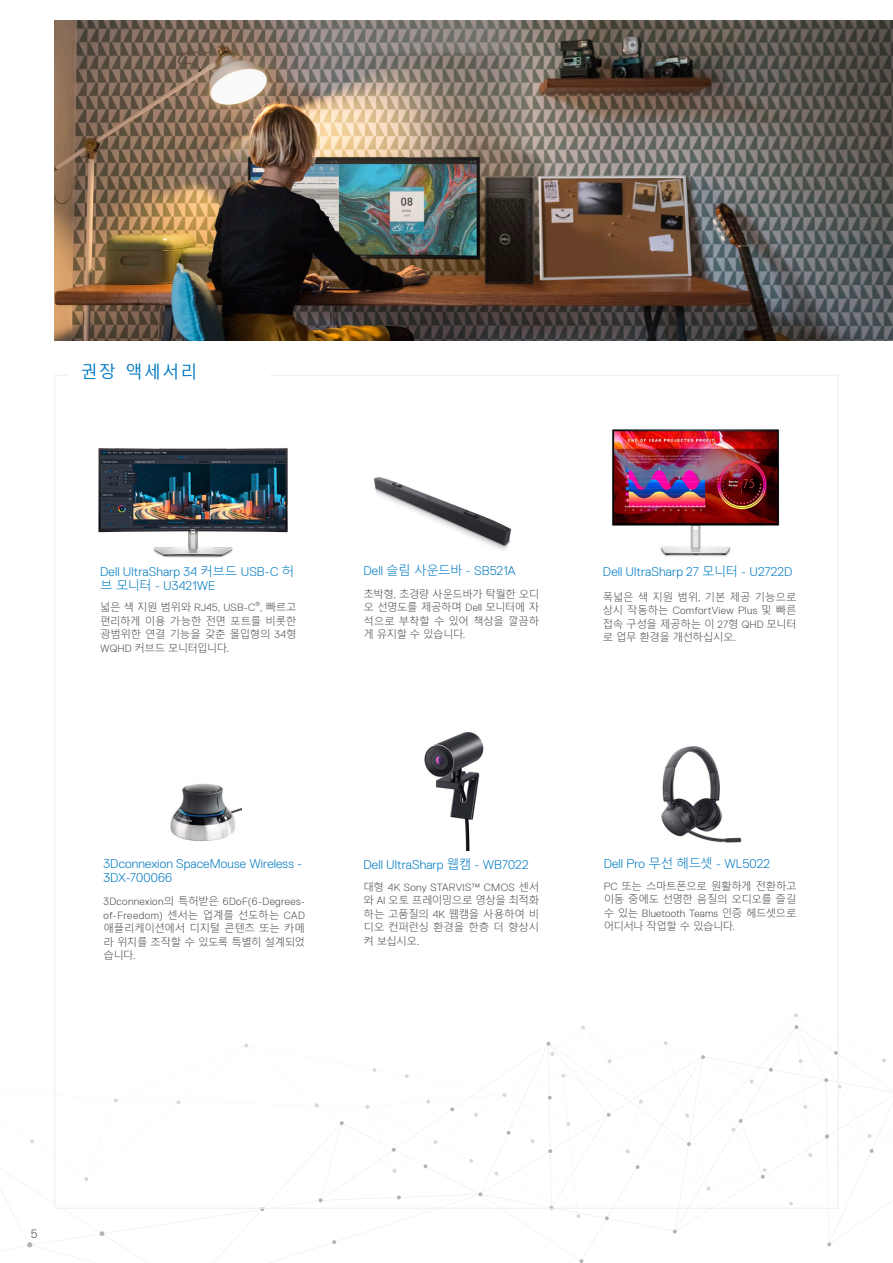
<style>
.page{position:relative;width:893px;height:1263px;background:#fff}
.page>*{position:absolute;margin:0;border:0;box-sizing:border-box;transform-origin:0 0}
.t1{font:16.95px "Malgun Gothic";letter-spacing:.09em;color:#007bc2}
.t2{font:300 12.6px/13.5px "Dell Replica";letter-spacing:.01em;color:#007bc2}
.t3{font:300 12px "Dell Replica";color:#4b4c4d}
.t4{font:300 10.5px/13.5px "Malgun Gothic";letter-spacing:-.04em;color:#4b4c4d;text-align:justify}
.t5{font:300 10.5px/13.5px "Dell Replica";letter-spacing:.025em;color:#4b4c4d}
.t6{font:300 6.15px "Dell Replica";color:#4b4c4d}
.s1{font-family:"Malgun Gothic"}
.s2{font-family:"Dell Replica"}
</style>
<div class="page">
<img style="left:170px;top:783px;width:72px;height:58px">
<img style="left:98px;top:448px;width:190px;height:110px">
<img style="left:661px;top:746px;width:81px;height:97px">
<img style="left:424px;top:732px;width:60px;height:118px">
<svg style="left:0;top:1013px;width:893px;height:250px"></svg>
<svg style="left:827px;top:1242px;width:4px;height:4px"></svg>
<svg style="left:673px;top:1230px;width:4px;height:3px"></svg>
<svg style="left:769px;top:1068px;width:4px;height:4px"></svg>
<svg style="left:834px;top:1051px;width:3px;height:4px"></svg>
<svg style="left:825px;top:1134px;width:4px;height:4px"></svg>
<svg style="left:824px;top:1078px;width:4px;height:4px"></svg>
<svg style="left:701px;top:1055px;width:4px;height:4px"></svg>
<svg style="left:794px;top:1025px;width:4px;height:4px"></svg>
<svg style="left:546px;top:1042px;width:4px;height:4px"></svg>
<svg style="left:605px;top:1216px;width:4px;height:4px"></svg>
<svg style="left:548px;top:1149px;width:4px;height:4px"></svg>
<svg style="left:392px;top:1148px;width:4px;height:4px"></svg>
<svg style="left:260px;top:1208px;width:4px;height:3px"></svg>
<svg style="left:332px;top:1240px;width:4px;height:4px"></svg>
<svg style="left:100px;top:1231px;width:4px;height:5px"></svg>
<svg style="left:607px;top:1113px;width:4px;height:4px"></svg>
<svg style="left:761px;top:1168px;width:5px;height:11px"></svg>
<svg style="left:318px;top:1198px;width:5px;height:4px"></svg>
<svg style="left:340px;top:1121px;width:4px;height:4px"></svg>
<svg style="left:450px;top:1107px;width:4px;height:4px"></svg>
<svg style="left:478px;top:1192px;width:4px;height:4px"></svg>
<svg style="left:397px;top:1195px;width:4px;height:4px"></svg>
<svg style="left:687px;top:1142px;width:4px;height:4px"></svg>
<svg style="left:731px;top:1119px;width:12px;height:13px"></svg>
<svg style="left:870px;top:1149px;width:4px;height:4px"></svg>
<svg style="left:636px;top:1165px;width:4px;height:4px"></svg>
<svg style="left:507px;top:1131px;width:4px;height:4px"></svg>
<svg style="left:548px;top:1096px;width:4px;height:3px"></svg>
<svg style="left:424px;top:1164px;width:4px;height:4px"></svg>
<svg style="left:579px;top:1259px;width:5px;height:4px"></svg>
<svg style="left:27px;top:1242px;width:6px;height:5px"></svg>
<img style="left:54px;top:20px;width:838px;height:320px">
<img style="left:374px;top:477px;width:137px;height:73px">
<img style="left:612px;top:429px;width:168px;height:128px">
<h1 class="t1" style="left:81px;top:362px;width:118px">권장 액세서리</h1>
<p class="t2" style="left:100px;top:565px;width:196px">Dell UltraSharp 34 <span class="s1">커브드</span> USB-C <span class="s1">허 브 모니터</span> - U3421WE</p>
<p class="t5" style="left:100px;top:601px;width:156px"><span class="s1">넓은 색 지원 범위와</span> RJ45, USB-C</p>
<p class="t6" style="left:255px;top:600px;width:7px">®</p>
<p class="t4" style="left:100px;top:601px;width:198px;text-indent:160px"><span class="s2">,</span> 빠르고 편리하게 이용 가능한 전면 포트를 비롯한 광범위한 연결 기능을 갖춘 몰입형의 <span class="s2">34</span>형 <span class="s2">WQHD</span> 커브드 모니터입니다<span class="s2">.</span></p>
<p class="t2" style="left:363px;top:564px;width:153px">Dell <span class="s1">슬림 사운드바</span> - SB521A</p>
<p class="t4" style="left:363px;top:587px;width:177px">초박형<span class="s2">,</span> 초경량 사운드바가 탁월한 오디 오 선명도를 제공하며 <span class="s2">Dell</span> 모니터에 자 석으로 부착할 수 있어 책상을 깔끔하 게 유지할 수 있습니다<span class="s2">.</span></p>
<p class="t2" style="left:603px;top:565px;width:191px">Dell UltraSharp 27 <span class="s1">모니터</span> - U2722D</p>
<p class="t4" style="left:603px;top:590px;width:195px">폭넓은 색 지원 범위<span class="s2">,</span> 기본 제공 기능으로</p>
<p class="t5" style="left:603px;top:604px;width:195px"><span class="s1">상시 작동하는</span> ComfortView Plus <span class="s1">및 빠른</span></p>
<p class="t4" style="left:603px;top:617px;width:195px">접속 구성을 제공하는 이 <span class="s2">27</span>형 <span class="s2">QHD</span> 모니터 로 업무 환경을 개선하십시오<span class="s2">.</span></p>
<p class="t2" style="left:104px;top:857px;width:200px">3Dconnexion SpaceMouse Wireless -<br>3DX-700066</p>
<p class="t5" style="left:104px;top:895px;width:203px">3Dconnexion<span class="s1">의 특허받은</span> 6DoF(6-Degrees&shy;of-Freedom) <span class="s1">센서는 업계를 선도하는</span> CAD</p>
<p class="t4" style="left:103px;top:922px;width:203px">애플리케이션에서 디지털 콘텐츠 또는 카메 라 위치를 조작할 수 있도록 특별히 설계되었 습니다<span class="s2">.</span></p>
<p class="t2" style="left:363px;top:858px;width:167px">Dell UltraSharp <span class="s1">웹캠</span> - WB7022</p>
<p class="t2" style="left:604px;top:857px;width:168px">Dell Pro <span class="s1">무선 헤드셋</span> - WL5022</p>
<p class="t5" style="left:363px;top:880px;width:177px"><span class="s1">대형</span> 4K Sony STARVIS™ CMOS <span class="s1">센서</span></p>
<p class="t4" style="left:363px;top:894px;width:177px">와 <span class="s2">AI</span> 오토 프레이밍으로 영상을 최적화 하는 고품질의 <span class="s2">4K</span> 웹캠을 사용하여 비 디오 컨퍼런싱 환경을 한층 더 향상시 켜 보십시오<span class="s2">.</span></p>
<p class="t4" style="left:604px;top:879px;width:194px"><span class="s2">PC</span> 또는 스마트폰으로 원활하게 전환하고 이동 중에도 선명한 음질의 오디오를 즐길</p>
<p class="t5" style="left:604px;top:907px;width:194px"><span class="s1">수 있는</span> Bluetooth Teams <span class="s1">인증 헤드셋으로</span></p>
<p class="t4" style="left:604px;top:920px;width:133px">어디서나 작업할 수 있습니다<span class="s2">.</span></p>
<p class="t3" style="left:31px;top:1227px;width:8px">5</p>
</div>
